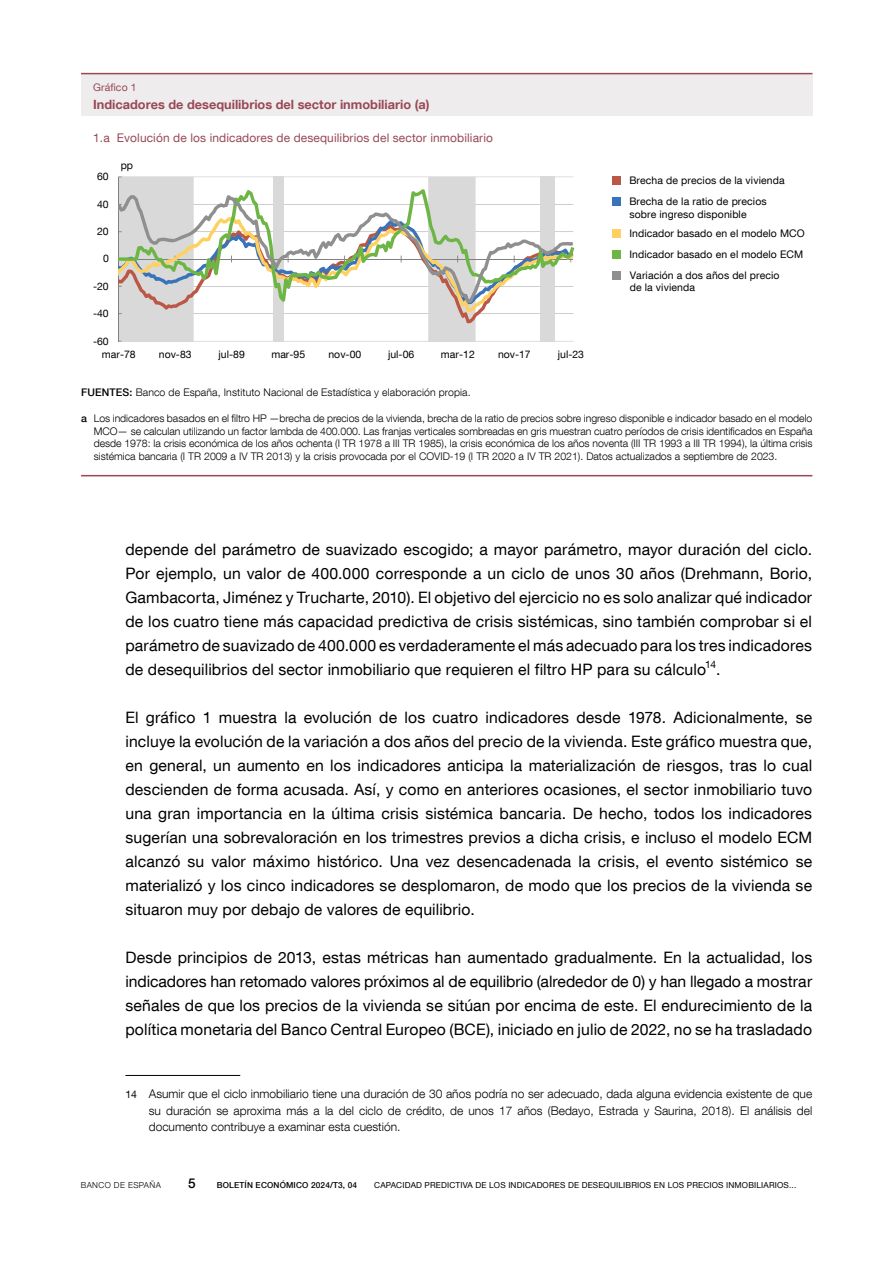
<style>
.page{position:relative;width:893px;height:1263px;background:#fff}
.page>*{position:absolute;margin:0;border:0;box-sizing:border-box;transform-origin:0 0}
.Texto_artículo{font:15.75px/24px "Bd E Neue Helvetica";letter-spacing:.01em;color:#000;text-align:justify}
.t1{font:500 13.5px "Bd E Neue Helvetica";color:#000}
.t2{font:700 12.75px "Bd E Neue Helvetica";color:#984856}
.Citas_10_texto{font:300 12px/16.5px "Bd E Neue Helvetica";color:#000;text-align:justify}
.t3{font:12px "Bd E Neue Helvetica";letter-spacing:.01em;color:#984856}
.t4{font:300 10.5px/12.6px "Bd E Neue Helvetica";letter-spacing:.01em;color:#000;text-align:justify}
.t5{font:10.5px/12.6px "Bd E Neue Helvetica";letter-spacing:.01em;color:#000}
.t6{font:10.5px "Bd E Neue Helvetica";letter-spacing:.01em;color:#984856}
.t7{font:8.25px "Bd E Neue Helvetica";letter-spacing:.02em;color:#000}
.t8{font:500 8.25px "Bd E Neue Helvetica";letter-spacing:.02em;color:#000}
.t9{font:300 8.25px "Bd E Neue Helvetica";letter-spacing:.05em;color:#000}
.s1{font-weight:500}
.s2{font-weight:400;font-size:10.5px}
</style>
<div class="page">
<hr style="left:125px;top:1075px;width:115px;height:1px;background:#000">
<hr style="left:81px;top:475px;width:731px;height:1px;background:#984856">
<div style="left:613px;top:271px;width:8px;height:8px;background:#908f8f"></div>
<div style="left:613px;top:250px;width:8px;height:8px;background:#6db646"></div>
<div style="left:613px;top:229px;width:8px;height:8px;background:#fed060"></div>
<div style="left:613px;top:197px;width:8px;height:9px;background:#3973b9"></div>
<div style="left:613px;top:176px;width:8px;height:9px;background:#ba5745"></div>
<svg style="left:118px;top:177px;width:455px;height:165px"></svg>
<svg style="left:118px;top:179px;width:455px;height:124px"></svg>
<div style="left:81px;top:74px;width:731px;height:42px;background:#efeced"></div>
<hr style="left:81px;top:73px;width:731px;height:1px;background:#984856">
<p class="t6" style="left:93px;top:81px;width:45px">Gráfico 1</p>
<p class="t2" style="left:93px;top:96px;width:338px">Indicadores de desequilibrios del sector inmobiliario (a)</p>
<p class="t3" style="left:93px;top:130px;width:401px">1.a Evolución de los indicadores de desequilibrios del sector inmobiliario</p>
<p class="t5" style="left:97px;top:170px;width:13px">60</p>
<p class="t5" style="left:97px;top:197px;width:13px">40</p>
<p class="t5" style="left:97px;top:225px;width:13px">20</p>
<p class="t5" style="left:103px;top:252px;width:7px">0</p>
<p class="t5" style="left:93px;top:279px;width:17px">-20</p>
<p class="t5" style="left:93px;top:307px;width:17px">-40</p>
<p class="t5" style="left:93px;top:334px;width:17px">-60</p>
<p class="t5" style="left:121px;top:159px;width:14px">pp</p>
<p class="t5" style="left:102px;top:347px;width:35px">mar-78</p>
<p class="t5" style="left:159px;top:347px;width:34px">nov-83</p>
<p class="t5" style="left:219px;top:347px;width:28px">jul-89</p>
<p class="t5" style="left:271px;top:347px;width:35px">mar-95</p>
<p class="t5" style="left:328px;top:347px;width:34px">nov-00</p>
<p class="t5" style="left:388px;top:347px;width:28px">jul-06</p>
<p class="t5" style="left:441px;top:347px;width:35px">mar-12</p>
<p class="t5" style="left:498px;top:347px;width:34px">nov-17</p>
<p class="t5" style="left:558px;top:347px;width:28px">jul-23</p>
<p class="t5" style="left:629px;top:174px;width:157px">Brecha de precios de la vivienda</p>
<p class="t5" style="left:629px;top:195px;width:139px">Brecha de la ratio de precios sobre ingreso disponible</p>
<p class="t5" style="left:629px;top:227px;width:177px">Indicador basado en el modelo MCO</p>
<p class="t5" style="left:629px;top:248px;width:175px">Indicador basado en el modelo ECM</p>
<p class="t5" style="left:630px;top:268px;width:151px">Variación a dos años del precio de la vivienda</p>
<p class="t4" style="left:81px;top:386px;width:391px"><span class="s1">FUENTES:</span> Banco de España, Instituto Nacional de Estadística y elaboración propia.</p>
<p class="t4" style="left:94px;top:412px;width:720px;text-indent:-13px"><span class="s1">a</span> Los indicadores basados en el filtro HP —brecha de precios de la vivienda, brecha de la ratio de precios sobre ingreso disponible e indicador basado en el modelo MCO— se calculan utilizando un factor lambda de 400.000. Las franjas verticales sombreadas en gris muestran cuatro períodos de crisis identificados en España desde 1978: la crisis económica de los años ochenta (I TR 1978 a III TR 1985), la crisis económica de los años noventa (III TR 1993 a III TR 1994), la última crisis sistémica bancaria (I TR 2009 a IV TR 2013) y la crisis provocada por el COVID-19 (I TR 2020 a IV TR 2021). Datos actualizados a septiembre de 2023.</p>
<p class="Texto_artículo" style="left:125px;top:537px;width:688px">depende del parámetro de suavizado escogido; a mayor parámetro, mayor duración del ciclo.<br>Por ejemplo, un valor de 400.000 corresponde a un ciclo de unos 30 años (Drehmann, Borio, Gambacorta, Jiménez y Trucharte, 2010). El objetivo del ejercicio no es solo analizar qué indicador de los cuatro tiene más capacidad predictiva de crisis sistémicas, sino también comprobar si el parámetro de suavizado de 400.000 es verdaderamente el más adecuado para los tres indicadores de desequilibrios del sector inmobiliario que requieren el filtro HP para su cálculo<sup>14</sup>.</p>
<p class="Texto_artículo" style="left:125px;top:705px;width:688px">El gráfico 1 muestra la evolución de los cuatro indicadores desde 1978. Adicionalmente, se incluye la evolución de la variación a dos años del precio de la vivienda. Este gráfico muestra que, en general, un aumento en los indicadores anticipa la materialización de riesgos, tras lo cual descienden de forma acusada. Así, y como en anteriores ocasiones, el sector inmobiliario tuvo una gran importancia en la última crisis sistémica bancaria. De hecho, todos los indicadores sugerían una sobrevaloración en los trimestres previos a dicha crisis, e incluso el modelo ECM alcanzó su valor máximo histórico. Una vez desencadenada la crisis, el evento sistémico se materializó y los cinco indicadores se desplomaron, de modo que los precios de la vivienda se situaron muy por debajo de valores de equilibrio.</p>
<p class="Texto_artículo" style="left:125px;top:945px;width:688px">Desde principios de 2013, estas métricas han aumentado gradualmente. En la actualidad, los indicadores han retomado valores próximos al de equilibrio (alrededor de 0) y han llegado a mostrar señales de que los precios de la vivienda se sitúan por encima de este. El endurecimiento de la política monetaria del Banco Central Europeo (BCE), iniciado en julio de 2022, no se ha trasladado</p>
<p class="Citas_10_texto" style="left:149px;top:1085px;width:665px;text-indent:-23px"><span class="s2">14</span> Asumir que el ciclo inmobiliario tiene una duración de 30 años podría no ser adecuado, dada alguna evidencia existente de que su duración se aproxima más a la del ciclo de crédito, de unos 17 años (Bedayo, Estrada y Saurina, 2018). El análisis del documento contribuye a examinar esta cuestión.</p>
<p class="t9" style="left:81px;top:1180px;width:82px">BANCO DE ESPAÑA</p>
<p class="t1" style="left:188px;top:1175px;width:9px">5</p>
<p class="t8" style="left:217px;top:1180px;width:142px">BOLETÍN ECONÓMICO 2024/T3, 04</p>
<p class="t7" style="left:374px;top:1180px;width:424px">CAPACIDAD PREDICTIVA DE LOS INDICADORES DE DESEQUILIBRIOS EN LOS PRECIOS INMOBILIARIOS...</p>
</div>
